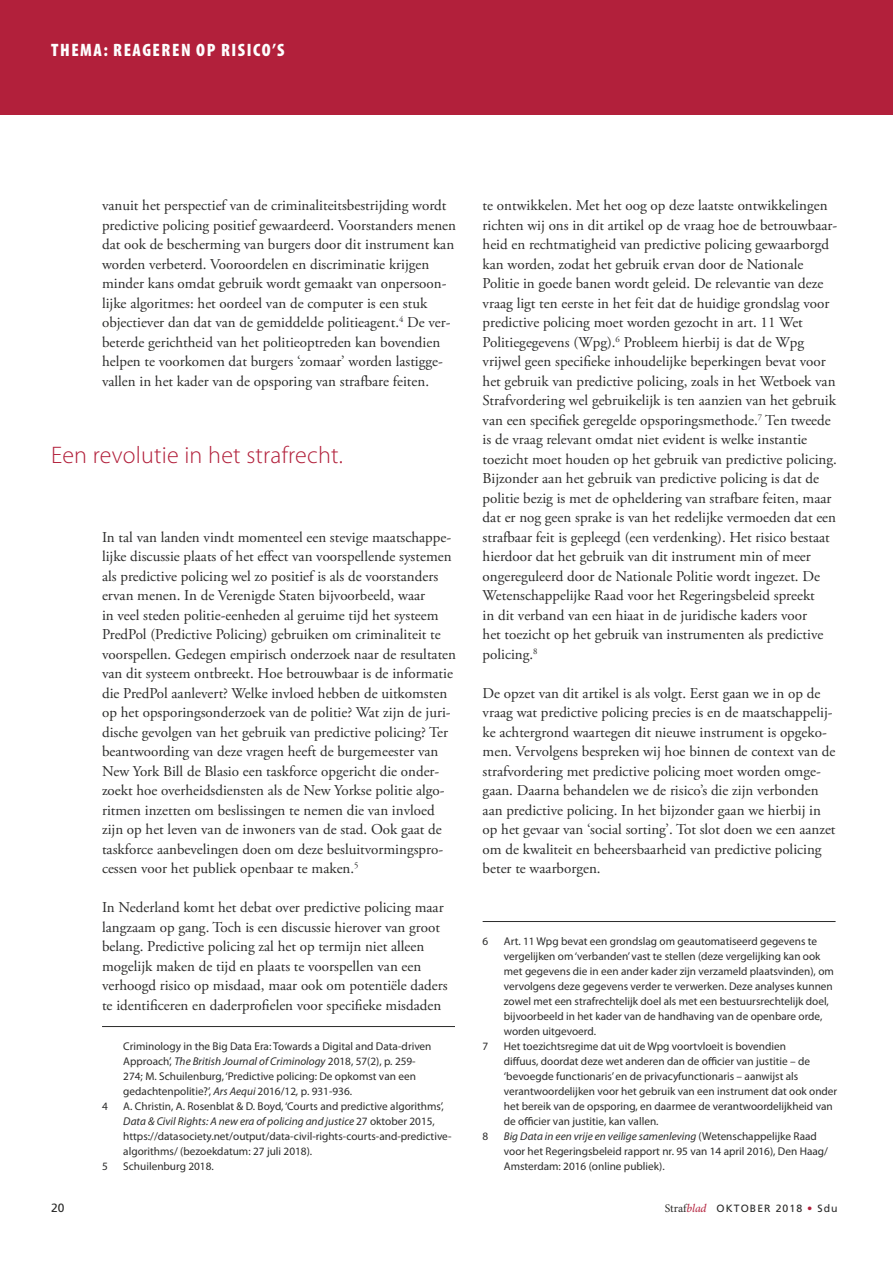
<style>
.page{position:relative;width:893px;height:1263px;background:#fff}
.page>*{position:absolute;margin:0;border:0;box-sizing:border-box;transform-origin:0 0}
.t1{font:300 24px "Myriad Pro";letter-spacing:.01em;color:#b2203b}
.t2{font:900 condensed 18px "Myriad Pro";letter-spacing:.085em;color:#fefefe}
.t3{font:15px/19.5px "Adobe Garamond Pro";color:#2b2b2a}
.t4{font:12px "Frutiger LT Std";color:#2b2b2a}
.t5{font:11.25px/15px "Myriad Pro";color:#2b2b2a}
.t6{font:10.5px "Frutiger LT Std";letter-spacing:.1em;color:#2b2b2a}
.s1{font-style:italic}
.s2{font-family:"Minion Pro";font-size:11.7px}
.s3{font-family:"Minion Pro";font-style:italic;font-size:11.7px;color:#b2203b}
</style>
<div class="page">
<div style="left:0;top:0;width:893px;height:115px;background:#b2203b"></div>
<hr style="left:102px;top:1026px;width:353px;height:1px;background:#2b2b2a">
<hr style="left:483px;top:921px;width:353px;height:1px;background:#2b2b2a">
<p class="t2" style="left:51px;top:38px;width:235px">THEMA: REAGEREN OP RISICO’S</p>
<p class="t3" style="left:102px;top:196px;width:356px">vanuit het perspectief van de criminaliteitsbestrijding wordt predictive policing positief gewaardeerd. Voorstanders menen dat ook de bescherming van burgers door dit instrument kan worden verbeterd. Vooroordelen en discriminatie krijgen minder kans omdat gebruik wordt gemaakt van onpersoon&shy;lijke algoritmes: het oordeel van de computer is een stuk objectiever dan dat van de gemiddelde politieagent.<sup>4</sup> De ver&shy;beterde gerichtheid van het politieoptreden kan bovendien helpen te voorkomen dat burgers ‘zomaar’ worden lastigge&shy;vallen in het kader van de opsporing van strafbare feiten.</p>
<h1 class="t1" style="left:51px;top:440px;width:294px">Een revolutie in het strafrecht.</h1>
<p class="t3" style="left:102px;top:528px;width:356px">In tal van landen vindt momenteel een stevige maatschappe&shy;lijke discussie plaats of het effect van voorspellende systemen als predictive policing wel zo positief is als de voorstanders ervan menen. In de Verenigde Staten bijvoorbeeld, waar<br>in veel steden politie-eenheden al geruime tijd het systeem PredPol (Predictive Policing) gebruiken om criminaliteit te voorspellen. Gedegen empirisch onderzoek naar de resultaten van dit systeem ontbreekt. Hoe betrouwbaar is de informatie die PredPol aanlevert? Welke invloed hebben de uitkomsten op het opsporingsonderzoek van de politie? Wat zijn de juri&shy;dische gevolgen van het gebruik van predictive policing? Ter beantwoording van deze vragen heeft de burgemeester van New York Bill de Blasio een taskforce opgericht die onder&shy;zoekt hoe overheidsdiensten als de New Yorkse politie algo&shy;ritmen inzetten om beslissingen te nemen die van invloed zijn op het leven van de inwoners van de stad. Ook gaat de taskforce aanbevelingen doen om deze besluitvormingspro&shy;cessen voor het publiek openbaar te maken.<sup>5</sup></p>
<p class="t3" style="left:102px;top:898px;width:347px">In Nederland komt het debat over predictive policing maar langzaam op gang. Toch is een discussie hierover van groot belang. Predictive policing zal het op termijn niet alleen mogelijk maken de tijd en plaats te voorspellen van een verhoogd risico op misdaad, maar ook om potentiële daders te identificeren en daderprofielen voor specifieke misdaden</p>
<p class="t5" style="left:123px;top:1038px;width:310px">Criminology in the Big Data Era: Towards a Digital and Data-driven Approach’, <span class="s1">The British Journal of Criminology</span> 2018, 57(2), p. 259- 274; M. Schuilenburg, ‘Predictive policing: De opkomst van een gedachtenpolitie?’, <span class="s1">Ars Aequi</span> 2016/12<span class="s1">,</span> p. 931-936.</p>
<p class="t5" style="left:102px;top:1098px;width:7px">4</p>
<p class="t5" style="left:123px;top:1098px;width:330px">A. Christin, A. Rosenblat &amp; D. Boyd, ‘Courts and predictive algorithms’, <span class="s1">Data &amp; Civil Rights: A new era of policing and justice</span> 27 oktober 2015, https://datasociety.net/output/data-civil-rights-courts-and-predictive&shy;algorithms/ (bezoekdatum: 27 juli 2018).</p>
<p class="t5" style="left:102px;top:1158px;width:7px">5</p>
<p class="t5" style="left:123px;top:1158px;width:92px">Schuilenburg 2018.</p>
<p class="t3" style="left:483px;top:196px;width:356px">te ontwikkelen. Met het oog op deze laatste ontwikkelingen richten wij ons in dit artikel op de vraag hoe de betrouwbaar&shy;heid en rechtmatigheid van predictive policing gewaarborgd kan worden, zodat het gebruik ervan door de Nationale Politie in goede banen wordt geleid. De relevantie van deze vraag ligt ten eerste in het feit dat de huidige grondslag voor predictive policing moet worden gezocht in art. 11 Wet Politiegegevens (Wpg).<sup>6</sup> Probleem hierbij is dat de Wpg vrijwel geen specifieke inhoudelijke beperkingen bevat voor het gebruik van predictive policing, zoals in het Wetboek van Strafvordering wel gebruikelijk is ten aanzien van het gebruik van een specifiek geregelde opsporingsmethode.<sup>7</sup> Ten tweede is de vraag relevant omdat niet evident is welke instantie toezicht moet houden op het gebruik van predictive policing.<br>Bijzonder aan het gebruik van predictive policing is dat de politie bezig is met de opheldering van strafbare feiten, maar dat er nog geen sprake is van het redelijke vermoeden dat een strafbaar feit is gepleegd (een verdenking). Het risico bestaat hierdoor dat het gebruik van dit instrument min of meer ongereguleerd door de Nationale Politie wordt ingezet. De Wetenschappelijke Raad voor het Regeringsbeleid spreekt<br>in dit verband van een hiaat in de juridische kaders voor<br>het toezicht op het gebruik van instrumenten als predictive policing.<sup>8</sup></p>
<p class="t3" style="left:483px;top:684px;width:354px">De opzet van dit artikel is als volgt. Eerst gaan we in op de vraag wat predictive policing precies is en de maatschappelij&shy;ke achtergrond waartegen dit nieuwe instrument is opgeko&shy;men. Vervolgens bespreken wij hoe binnen de context van de strafvordering met predictive policing moet worden omge&shy;gaan. Daarna behandelen we de risico’s die zijn verbonden aan predictive policing. In het bijzonder gaan we hierbij in op het gevaar van ‘social sorting’. Tot slot doen we een aanzet om de kwaliteit en beheersbaarheid van predictive policing beter te waarborgen.</p>
<p class="t5" style="left:483px;top:933px;width:7px">6</p>
<p class="t5" style="left:504px;top:933px;width:331px">Art. 11 Wpg bevat een grondslag om geautomatiseerd gegevens te vergelijken om ‘verbanden’ vast te stellen (deze vergelijking kan ook met gegevens die in een ander kader zijn verzameld plaatsvinden), om vervolgens deze gegevens verder te verwerken. Deze analyses kunnen zowel met een strafrechtelijk doel als met een bestuursrechtelijk doel, bijvoorbeeld in het kader van de handhaving van de openbare orde, worden uitgevoerd.</p>
<p class="t5" style="left:483px;top:1038px;width:7px">7</p>
<p class="t5" style="left:504px;top:1038px;width:335px">Het toezichtsregime dat uit de Wpg voortvloeit is bovendien<br>diffuus, doordat deze wet anderen dan de officier van justitie – de ‘bevoegde functionaris’ en de privacyfunctionaris – aanwijst als verantwoordelijken voor het gebruik van een instrument dat ook onder het bereik van de opsporing, en daarmee de verantwoordelijkheid van de officier van justitie, kan vallen.</p>
<p class="t5" style="left:483px;top:1128px;width:7px">8</p>
<p class="t5" style="left:504px;top:1128px;width:326px"><span class="s1">Big Data in een vrije en veilige samenleving</span> (Wetenschappelijke Raad voor het Regeringsbeleid rapport nr. 95 van 14 april 2016), Den Haag/<br>Amsterdam: 2016 (online publiek).</p>
<p class="t4" style="left:51px;top:1201px;width:15px">20</p>
<p class="t6" style="left:665px;top:1202px;width:139px"><span class="s2">Straf</span><span class="s3">blad</span> OKTOBER 2018</p>
<p class="t6" style="left:817px;top:1202px;width:22px">Sdu</p>
</div>
